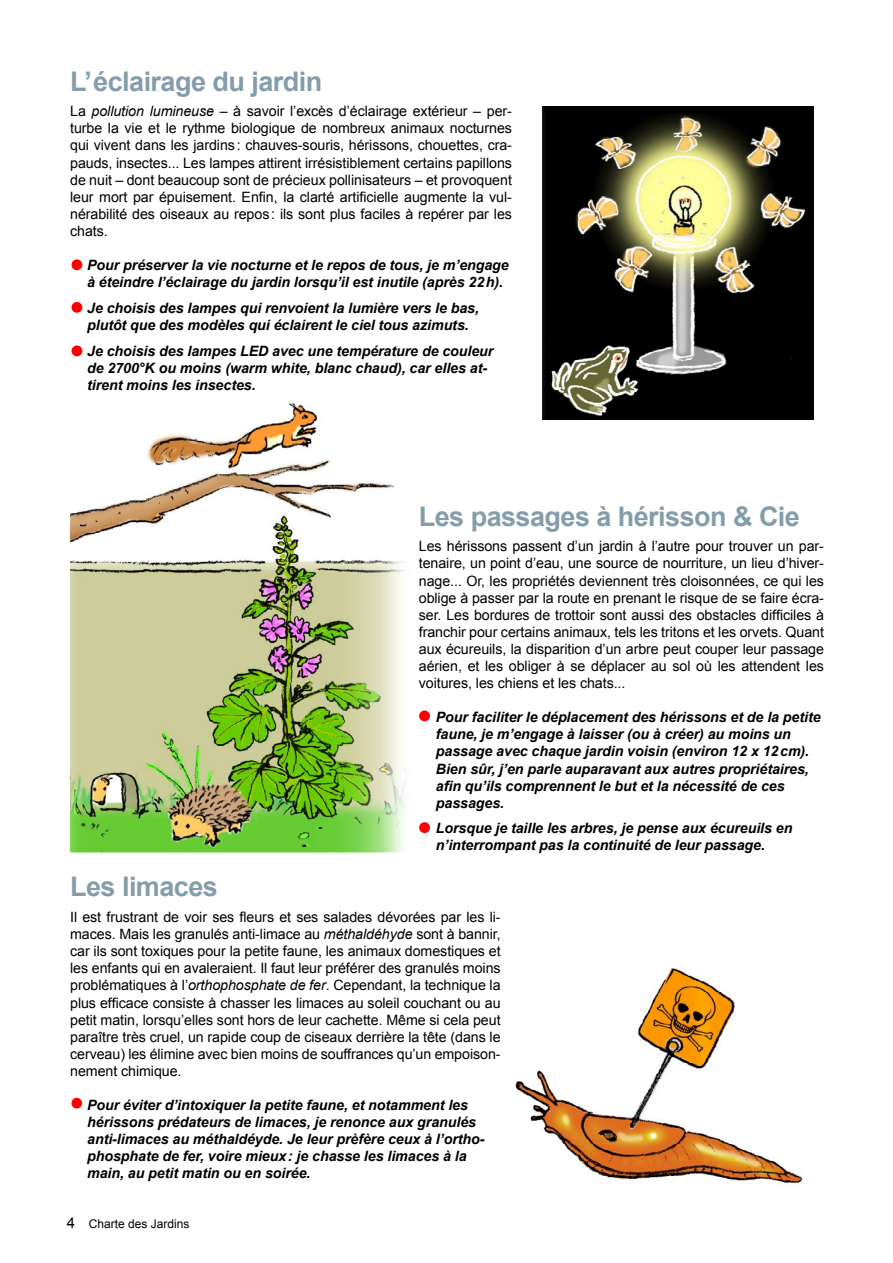
<style>
.page{position:relative;width:893px;height:1263px;background:#fff}
.page>*{position:absolute;margin:0;border:0;box-sizing:border-box;transform-origin:0 0}
.t1{font:700 27px "Arial";letter-spacing:-.02em;color:#849daa}
.t2{font:14.25px/17.1px "Arial";letter-spacing:-.005em;color:#000;text-align:justify}
.t3{font:italic 700 14.25px/17.1px "Arial";letter-spacing:-.005em;color:#000}
.t4{font:12px "Arial";color:#000}
.s1{font-style:italic}
.s2{font-size:15px}
</style>
<div class="page">
<img style="left:70px;top:403px;width:336px;height:451px">
<img style="left:515px;top:967px;width:288px;height:216px">
<img style="left:542px;top:106px;width:271px;height:314px">
<div style="left:419px;top:710px;width:11px;height:11px;background:#f00;border-radius:50%"></div>
<div style="left:71px;top:1098px;width:11px;height:10px;background:#f00;border-radius:50%"></div>
<div style="left:419px;top:822px;width:11px;height:11px;background:#f00;border-radius:50%"></div>
<div style="left:72px;top:345px;width:10px;height:11px;background:#f00;border-radius:50%"></div>
<div style="left:72px;top:302px;width:10px;height:11px;background:#f00;border-radius:50%"></div>
<div style="left:72px;top:259px;width:10px;height:11px;background:#f00;border-radius:50%"></div>
<h1 class="t1" style="left:70px;top:63px;width:254px">L’ éclairage du jardin</h1>
<p class="t2" style="left:70px;top:103px;width:443px">La <span class="s1">pollution lumineuse</span> – à savoir l’excès d’éclairage extérieur – per&shy;turbe la vie et le rythme biologique de nombreux animaux nocturnes qui vivent dans les jardins: chauves-souris, hérissons, chouettes, cra&shy;pauds, insectes... Les lampes attirent irrésistiblement certains papillons de nuit – dont beaucoup sont de précieux pollinisateurs – et provoquent leur mort par épuisement. Enfin, la clarté artificielle augmente la vul&shy;nérabilité des oiseaux au repos: ils sont plus faciles à repérer par les chats.</p>
<p class="t3" style="left:87px;top:257px;width:423px">Pour préserver la vie nocturne et le repos de tous, je m’engage à éteindre l’éclairage du jardin lorsqu’il est inutile (après 22h).</p>
<p class="t3" style="left:87px;top:300px;width:393px">Je choisis des lampes qui renvoient la lumière vers le bas, plutôt que des modèles qui éclairent le ciel tous azimuts.</p>
<p class="t3" style="left:87px;top:343px;width:408px">Je choisis des lampes LED avec une température de couleur de 2700°K ou moins (warm white, blanc chaud), car elles at&shy;tirent moins les insectes.</p>
<h1 class="t1" style="left:419px;top:498px;width:383px">Les passages à hérisson &amp; Cie</h1>
<p class="t2" style="left:419px;top:538px;width:407px">Les hérissons passent d’un jardin à l’autre pour trouver un par&shy;tenaire, un point d’eau, une source de nourriture, un lieu d’hiver&shy;nage... Or, les propriétés deviennent très cloisonnées, ce qui les oblige à passer par la route en prenant le risque de se faire écra&shy;ser. Les bordures de trottoir sont aussi des obstacles difficiles à franchir pour certains animaux, tels les tritons et les orvets. Quant aux écureuils, la disparition d’un arbre peut couper leur passage aérien, et les obliger à se déplacer au sol où les attendent les voitures, les chiens et les chats...</p>
<p class="t3" style="left:436px;top:709px;width:386px">Pour faciliter le déplacement des hérissons et de la petite faune, je m’engage à laisser (ou à créer) au moins un passage avec chaque jardin voisin (environ 12 x 12cm).<br>Bien sûr, j’en parle auparavant aux autres propriétaires, afin qu’ils comprennent le but et la nécessité de ces passages.</p>
<p class="t3" style="left:436px;top:820px;width:358px">Lorsque je taille les arbres, je pense aux écureuils en n’interrompant pas la continuité de leur passage.</p>
<h1 class="t1" style="left:70px;top:869px;width:149px">Les limaces</h1>
<p class="t2" style="left:70px;top:908px;width:432px">Il est frustrant de voir ses fleurs et ses salades dévorées par les li&shy;maces. Mais les granulés anti-limace au <span class="s1">méthaldéhyde</span> sont à bannir, car ils sont toxiques pour la petite faune, les animaux domestiques et les enfants qui en avaleraient. Il faut leur préférer des granulés moins problématiques à l’<span class="s1">orthophosphate de fer</span>. Cependant, la technique la plus efficace consiste à chasser les limaces au soleil couchant ou au petit matin, lorsqu’elles sont hors de leur cachette. Même si cela peut paraître très cruel, un rapide coup de ciseaux derrière la tête (dans le cerveau) les élimine avec bien moins de souffrances qu’un empoison&shy;nement chimique.</p>
<p class="t3" style="left:87px;top:1097px;width:399px">Pour éviter d’intoxiquer la petite faune, et notamment les hérissons prédateurs de limaces, je renonce aux granulés anti-limaces au méthaldéyde. Je leur prèfère ceux à l’ortho&shy;phosphate de fer, voire mieux: je chasse les limaces à la main, au petit matin ou en soirée.</p>
<p class="t4" style="left:67px;top:1216px;width:124px"><span class="s2">4</span> Charte des Jardins</p>
</div>
